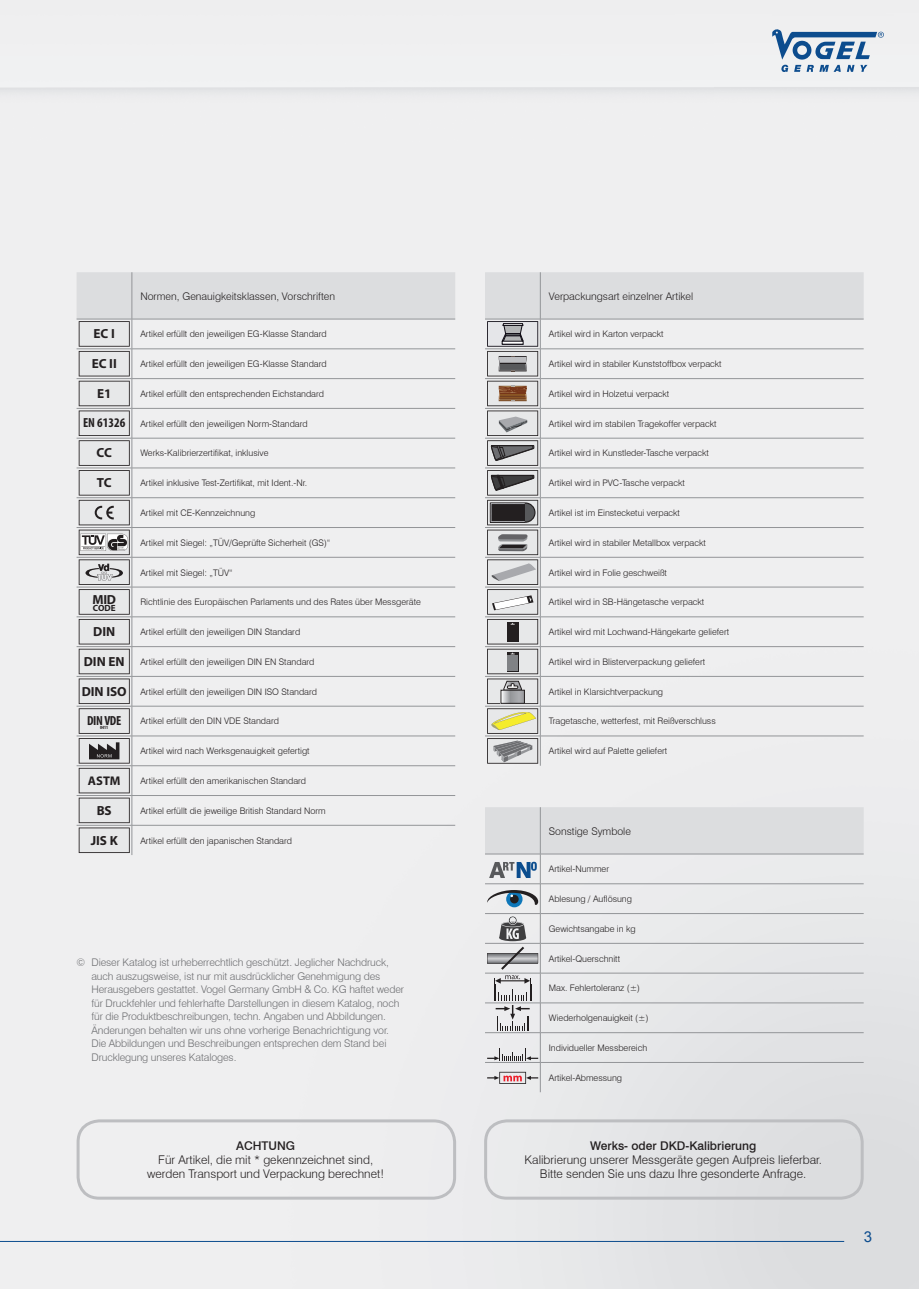
<style>
.page{position:relative;width:919px;height:1289px;background:#fff}
.page>*{position:absolute;margin:0;border:0;box-sizing:border-box;transform-origin:0 0}
.t1{font:15px "Arial";color:#0c4c8e}
.t2{font:700 13.2px "Myriad Pro";color:#231f20}
.t3{font:700 condensed 13.2px "Myriad Pro";letter-spacing:-.025em;color:#231f20}
.t4{font:700 12.6px "Myriad Pro";color:#231f20}
.t5{font:300 12px/14.4px "Swiss 721 BT";color:#231f20;text-align:center}
.t6{font:500 12px "Swiss 721 BT";color:#231f20}
.t7{font:300 10.5px/13.5px "Swiss 721 BT";letter-spacing:-.01em;color:#6d6e71}
.t8{font:300 10.5px "Swiss 721 BT";color:#231f20}
.t9{font:300 9px "Swiss 721 BT";color:#231f20}
.t10{font:700 9px "Myriad Pro";color:#231f20}
.t11{font:700 condensed 4.8px "Myriad Pro";color:#231f20}
.s1{font-family:"Myriad Pro";font-weight:700;font-stretch:condensed;font-size:13.2px}
.s2{font-family:"Myriad Pro";font-weight:700;font-size:13.2px}
</style>
<div class="page">
<img style="left:0;top:0;width:918px;height:1288px">
<hr style="left:0;top:1240px;width:844px;height:1px;background:#0c4c8e">
<svg style="left:772px;top:29px;width:111px;height:43px"></svg>
<svg style="left:485px;top:272px;width:378px;height:493px"></svg>
<hr style="left:132px;top:825px;width:1px;height:30px;background:#939598">
<svg style="left:77px;top:272px;width:378px;height:581px"></svg>
<hr style="left:485px;top:1032px;width:55px;height:1px;background:#939598">
<hr style="left:540px;top:1032px;width:323px;height:1px;background:#939598">
<hr style="left:540px;top:1032px;width:1px;height:30px;background:#939598">
<hr style="left:485px;top:1062px;width:55px;height:1px;background:#939598">
<hr style="left:540px;top:1062px;width:323px;height:1px;background:#939598">
<hr style="left:540px;top:1062px;width:1px;height:30px;background:#939598">
<svg style="left:485px;top:807px;width:378px;height:225px"></svg>
<svg style="left:487px;top:1048px;width:51px;height:12px"></svg>
<svg style="left:487px;top:1071px;width:51px;height:12px"></svg>
<div style="left:77px;top:1119px;width:379px;height:80px;border:3px solid #bdbec1;border-radius:21px"></div>
<div style="left:484px;top:1119px;width:379px;height:80px;border:3px solid #bdbec1;border-radius:21px"></div>
<p class="t8" style="left:140px;top:289px;width:196px">Normen, Genauigkeitsklassen, Vorschriften</p>
<h2 class="t2" style="left:94px;top:325px;width:23px">EC I</h2>
<p class="t9" style="left:140px;top:329px;width:188px">Artikel erfüllt den jeweiligen EG-Klasse Standard</p>
<h2 class="t2" style="left:92px;top:355px;width:27px">EC II</h2>
<p class="t9" style="left:140px;top:358px;width:188px">Artikel erfüllt den jeweiligen EG-Klasse Standard</p>
<h2 class="t2" style="left:97px;top:385px;width:16px">E1</h2>
<p class="t9" style="left:140px;top:388px;width:185px">Artikel erfüllt den entsprechenden Eichstandard</p>
<p class="t9" style="left:83px;top:418px;width:226px"><span class="s1">EN 61326</span> Artikel erfüllt den jeweiligen Norm-Standard</p>
<h2 class="t2" style="left:97px;top:444px;width:17px">CC</h2>
<p class="t9" style="left:140px;top:448px;width:130px">Werks-Kalibrierzertifikat, inklusive</p>
<h2 class="t2" style="left:97px;top:474px;width:16px">TC</h2>
<p class="t9" style="left:140px;top:477px;width:168px">Artikel inklusive Test-Zertifikat, mit Ident.-Nr.</p>
<p class="t9" style="left:140px;top:507px;width:116px">Artikel mit CE-Kennzeichnung</p>
<p class="t9" style="left:140px;top:537px;width:191px">Artikel mit Siegel: „TÜV/Geprüfte Sicherheit (GS)“</p>
<p class="t9" style="left:140px;top:567px;width:94px">Artikel mit Siegel: „TÜV“</p>
<h2 class="t2" style="left:92px;top:591px;width:25px">MID</h2>
<p class="t10" style="left:93px;top:601px;width:24px">CODE</p>
<p class="t9" style="left:140px;top:596px;width:282px">Richtlinie des Europäischen Parlaments und des Rates über Messgeräte</p>
<h2 class="t2" style="left:93px;top:623px;width:24px">DIN</h2>
<p class="t9" style="left:140px;top:626px;width:161px">Artikel erfüllt den jeweiligen DIN Standard</p>
<p class="t9" style="left:84px;top:656px;width:232px"><span class="s2">DIN EN</span> Artikel erfüllt den jeweiligen DIN EN Standard</p>
<p class="t9" style="left:82px;top:686px;width:237px"><span class="s2">DIN ISO</span> Artikel erfüllt den jeweiligen DIN ISO Standard</p>
<h2 class="t3" style="left:87px;top:712px;width:36px">DIN VDE</h2>
<p class="t11" style="left:100px;top:724px;width:10px">0411</p>
<p class="t9" style="left:140px;top:715px;width:140px">Artikel erfüllt den DIN VDE Standard</p>
<p class="t9" style="left:140px;top:745px;width:171px">Artikel wird nach Werksgenauigkeit gefertigt</p>
<h3 class="t4" style="left:88px;top:772px;width:34px">ASTM</h3>
<p class="t9" style="left:140px;top:775px;width:167px">Artikel erfüllt den amerikanischen Standard</p>
<h2 class="t2" style="left:97px;top:801px;width:17px">BS</h2>
<p class="t9" style="left:140px;top:805px;width:187px">Artikel erfüllt die jeweilige British Standard Norm</p>
<h2 class="t2" style="left:91px;top:831px;width:29px">JIS K</h2>
<p class="t9" style="left:140px;top:835px;width:153px">Artikel erfüllt den japanischen Standard</p>
<p class="t7" style="left:91px;top:955px;width:314px;text-indent:-15px">© Dieser Katalog ist urheberrechtlich geschützt. Jeglicher Nachdruck, auch auszugsweise, ist nur mit ausdrücklicher Genehmigung des Herausgebers gestattet. Vogel Germany GmbH &amp; Co. KG haftet weder für Druckfehler und fehlerhafte Darstellungen in diesem Katalog, noch für die Produktbeschreibungen, techn. Angaben und Abbildungen.<br>Änderungen behalten wir uns ohne vorherige Benachrichtigung vor.<br>Die Abbildungen und Beschreibungen entsprechen dem Stand bei Drucklegung unseres Kataloges.</p>
<h3 class="t6" style="left:236px;top:1138px;width:60px">ACHTUNG</h3>
<h3 class="t5" style="left:147px;top:1152px;width:238px">Für Artikel, die mit * gekennzeichnet sind, werden Transport und Verpackung berechnet!</h3>
<p class="t8" style="left:549px;top:289px;width:146px">Verpackungsart einzelner Artikel</p>
<p class="t9" style="left:549px;top:329px;width:116px">Artikel wird in Karton verpackt</p>
<p class="t9" style="left:549px;top:358px;width:174px">Artikel wird in stabiler Kunststoffbox verpackt</p>
<p class="t9" style="left:549px;top:388px;width:122px">Artikel wird in Holzetui verpackt</p>
<p class="t9" style="left:549px;top:418px;width:169px">Artikel wird im stabilen Tragekoffer verpackt</p>
<p class="t9" style="left:549px;top:448px;width:161px">Artikel wird in Kunstleder-Tasche verpackt</p>
<p class="t9" style="left:549px;top:477px;width:137px">Artikel wird in PVC-Tasche verpackt</p>
<p class="t9" style="left:549px;top:507px;width:133px">Artikel ist im Einstecketui verpackt</p>
<p class="t9" style="left:549px;top:537px;width:158px">Artikel wird in stabiler Metallbox verpackt</p>
<p class="t9" style="left:549px;top:567px;width:120px">Artikel wird in Folie geschweißt</p>
<p class="t9" style="left:549px;top:596px;width:157px">Artikel wird in SB-Hängetasche verpackt</p>
<p class="t9" style="left:549px;top:626px;width:182px">Artikel wird mit Lochwand-Hängekarte geliefert</p>
<p class="t9" style="left:549px;top:656px;width:158px">Artikel wird in Blisterverpackung geliefert</p>
<p class="t9" style="left:549px;top:686px;width:116px">Artikel in Klarsichtverpackung</p>
<p class="t9" style="left:549px;top:715px;width:168px">Tragetasche, wetterfest, mit Reißverschluss</p>
<p class="t9" style="left:549px;top:745px;width:120px">Artikel wird auf Palette geliefert</p>
<p class="t8" style="left:549px;top:824px;width:84px">Sonstige Symbole</p>
<p class="t9" style="left:549px;top:863px;width:62px">Artikel-Nummer</p>
<p class="t9" style="left:549px;top:893px;width:85px">Ablesung / Auflösung</p>
<p class="t9" style="left:549px;top:923px;width:88px">Gewichtsangabe in kg</p>
<p class="t9" style="left:549px;top:953px;width:73px">Artikel-Querschnitt</p>
<p class="t9" style="left:549px;top:982px;width:93px">Max. Fehlertoleranz (±)</p>
<p class="t9" style="left:549px;top:1012px;width:101px">Wiederholgenauigkeit (±)</p>
<p class="t9" style="left:549px;top:1042px;width:100px">Individueller Messbereich</p>
<p class="t9" style="left:549px;top:1072px;width:75px">Artikel-Abmessung</p>
<h3 class="t6" style="left:590px;top:1138px;width:168px">Werks- oder DKD-Kalibrierung</h3>
<h3 class="t5" style="left:524px;top:1152px;width:299px">Kalibrierung unserer Messgeräte gegen Aufpreis lieferbar.<br>Bitte senden Sie uns dazu Ihre gesonderte Anfrage.</h3>
<h1 class="t1" style="left:863px;top:1226px;width:10px">3</h1>
</div>
